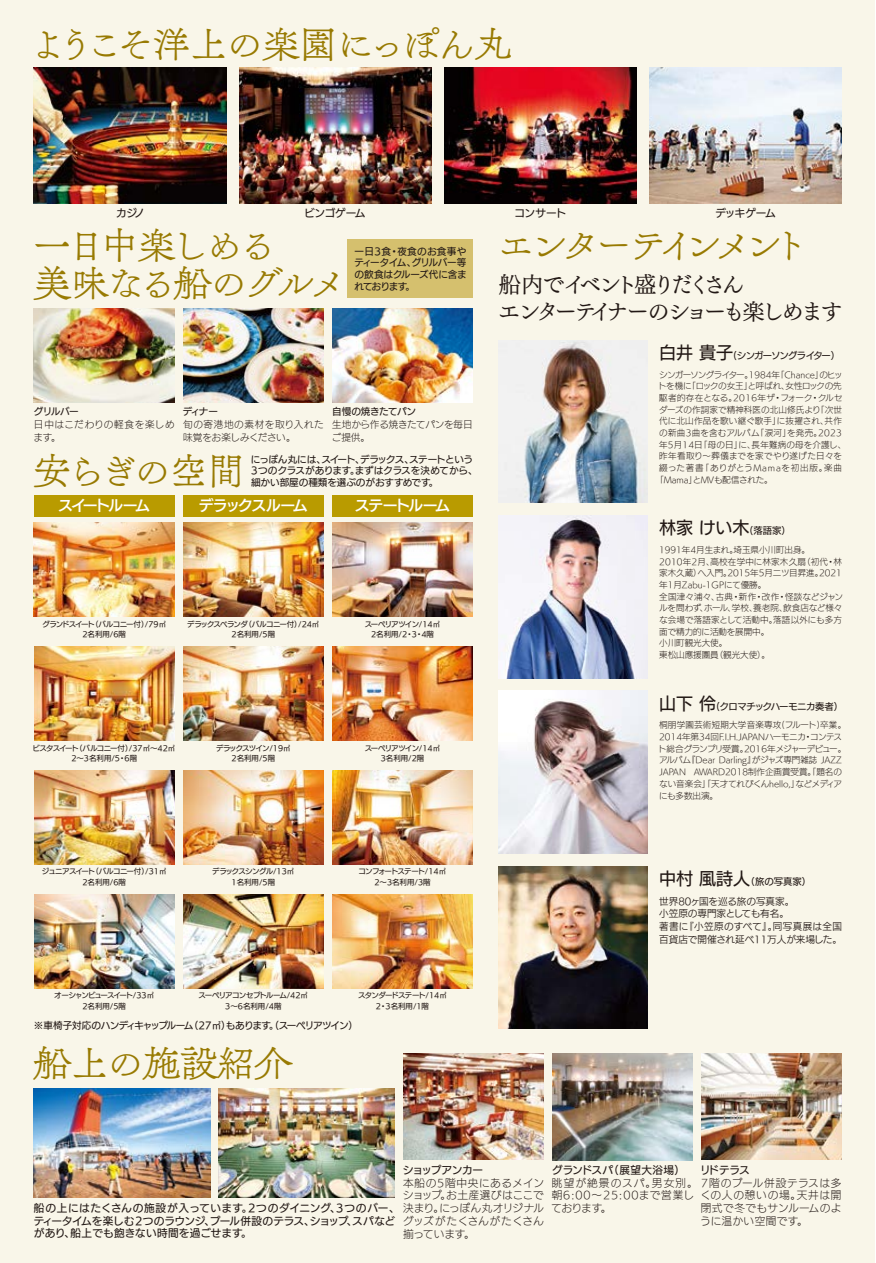
<style>
.page{position:relative;width:876px;height:1263px;background:#f9f6e9}
.page>*{position:absolute;margin:0;border:0;box-sizing:border-box;transform-origin:0 0}
.t1{font:37.2px/38.4px "Tsuku Antique L Min Std L";letter-spacing:-.07em;color:#987a02}
.t2{font:37.2px "Tsuku Antique L Min Std L";letter-spacing:-.03em;color:#987a02}
.t3{font:37.2px "Tsuku Antique L Min Std L";letter-spacing:-.18em;color:#987a02}
.t4{font:37.2px "Tsuku Antique L Min Std L";color:#987a02}
.t5{font:22.35px/27.5px "UD Mincho Pr 6 N M";letter-spacing:-.15em;color:#221815}
.t6{font:16.95px "UD Kakugo Large Pro M";color:#221815}
.t7{font:14.85px "UD Kakugo Large Pro DB";letter-spacing:-.12em;color:#fff}
.t8{font:14.85px "UD Kakugo Large Pro DB";letter-spacing:-.14em;color:#fff}
.t9{font:14.85px "UD Kakugo Large Pro DB";letter-spacing:-.11em;color:#fff}
.t10{font:10.65px/12.8px "UD Kakugo Large Pro M";letter-spacing:-.005em;color:#221815}
.t11{font:10.65px/12.8px "UD Kakugo Large Pro L";letter-spacing:.05em;color:#221815}
.t12{font:10.65px "UD Kakugo Large Pro M";letter-spacing:.055em;color:#221815}
.t13{font:10.65px/12.8px "UD Kakugo Large Pro L";letter-spacing:.08em;color:#221815}
.t14{font:10.65px/12.8px "UD Kakugo Large Pro L";letter-spacing:-.01em;color:#221815}
.t15{font:10.65px "UD Kakugo Large Pro M";letter-spacing:.02em;color:#221815}
.t16{font:10.65px "UD Kakugo Large Pro M";letter-spacing:-.04em;color:#221815}
.t17{font:9.6px/11.7px "UD Kakugo Large Pro M";letter-spacing:-.02em;color:#221815;text-align:justify}
.t18{font:9.6px/12.8px "UD Kakugo Large Pr 6 N R";color:#221815}
.t19{font:9.6px "UD Kakugo Large Pro M";letter-spacing:-.085em;color:#221815}
.t20{font:9.6px/12.6px "UD Kakugo Large Pro L";letter-spacing:.005em;color:#221815}
.t21{font:9.6px/12.6px "UD Kakugo Large Pro L";letter-spacing:-.02em;color:#221815}
.t22{font:9.6px/12.6px "UD Kakugo Large Pro L";letter-spacing:.065em;color:#221815}
.t23{font:9.3px "UD Kakugo Large Pro M";letter-spacing:-.05em;color:#221815}
.t24{font:9.3px "UD Kakugo Large Pro M";letter-spacing:-.08em;color:#221815}
.t25{font:8.55px/11.7px "UD Kakugo Large Pro L";color:#221815}
.t26{font:8.55px "UD Kakugo Large Pro L";letter-spacing:-.05em;color:#221815}
.t27{font:8.55px "UD Kakugo Large Pro L";letter-spacing:-.04em;color:#221815}
.t28{font:8.55px "UD Kakugo Large Pro L";letter-spacing:.05em;color:#221815}
.t29{font:8.55px "UD Kakugo Large Pro L";letter-spacing:.04em;color:#221815}
.t30{font:8.55px "UD Kakugo Large Pro L";letter-spacing:.025em;color:#221815}
.t31{font:8.55px "UD Kakugo Large Pro L";letter-spacing:.02em;color:#221815}
.t32{font:8.55px "UD Kakugo Large Pro L";letter-spacing:.09em;color:#221815}
.t33{font:8.55px "UD Kakugo Large Pro L";letter-spacing:.045em;color:#221815}
.t34{font:8.55px "UD Kakugo Large Pro L";letter-spacing:-.02em;color:#221815}
.t35{font:7.5px/10.6px "UD Kakugo Large Pro M";letter-spacing:-.06em;color:#221815;text-align:center}
.t36{font:7.5px/10.6px "UD Kakugo Large Pro M";letter-spacing:-.03em;color:#221815;text-align:center}
.t37{font:7.5px/10.6px "UD Kakugo Large Pro M";letter-spacing:-.08em;color:#221815;text-align:center}
.t38{font:7.5px/10.6px "UD Kakugo Large Pro M";letter-spacing:-.095em;color:#221815;text-align:center}
.s1{font-size:16.95px}
.s2{font-size:9.3px}
.s3{font-family:"UD Kakugo Large Pro L"}
</style>
<div class="page">
<img style="left:183px;top:308px;width:141px;height:94px">
<img style="left:332px;top:309px;width:141px;height:93px">
<img style="left:34px;top:308px;width:141px;height:94px">
<img style="left:34px;top:67px;width:192px;height:136px">
<img style="left:239px;top:67px;width:192px;height:136px">
<img style="left:444px;top:67px;width:193px;height:136px">
<img style="left:650px;top:67px;width:192px;height:136px">
<img style="left:34px;top:523px;width:141px;height:93px">
<img style="left:183px;top:523px;width:141px;height:93px">
<img style="left:332px;top:523px;width:141px;height:93px">
<img style="left:34px;top:647px;width:141px;height:93px">
<img style="left:183px;top:647px;width:141px;height:93px">
<img style="left:332px;top:647px;width:141px;height:93px">
<img style="left:34px;top:771px;width:141px;height:93px">
<img style="left:183px;top:771px;width:141px;height:93px">
<img style="left:332px;top:771px;width:141px;height:93px">
<img style="left:332px;top:895px;width:141px;height:93px">
<img style="left:34px;top:894px;width:141px;height:94px">
<img style="left:183px;top:895px;width:141px;height:93px">
<img style="left:403px;top:1053px;width:141px;height:107px">
<img style="left:552px;top:1053px;width:141px;height:107px">
<img style="left:701px;top:1053px;width:141px;height:107px">
<img style="left:34px;top:1089px;width:176px;height:108px">
<img style="left:219px;top:1089px;width:176px;height:108px">
<img style="left:505px;top:340px;width:142px;height:163px">
<img style="left:499px;top:691px;width:149px;height:162px">
<img style="left:499px;top:866px;width:148px;height:163px">
<img style="left:499px;top:515px;width:148px;height:163px">
<div style="left:34px;top:495px;width:141px;height:21px;background:#b99b00"></div>
<div style="left:183px;top:495px;width:141px;height:21px;background:#b99b00"></div>
<div style="left:332px;top:495px;width:141px;height:21px;background:#b99b00"></div>
<div style="left:347px;top:240px;width:126px;height:58px;background:#d5c06e"></div>
<h1 class="t2" style="left:29px;top:17px;width:522px">ようこそ洋上の楽園にっぽん丸　</h1>
<p class="t10" style="left:116px;top:206px;width:30px">カジノ</p>
<p class="t10" style="left:304px;top:206px;width:63px">ビンゴゲーム</p>
<p class="t10" style="left:514px;top:206px;width:53px">コンサート</p>
<p class="t10" style="left:715px;top:206px;width:62px">デッキゲーム</p>
<h1 class="t1" style="left:34px;top:226px;width:314px">一日中楽しめる<br>美味なる船のグルメ</h1>
<p class="t17" style="left:354px;top:245px;width:114px">一日3食・夜食のお食事やティータイム、グリルバー等の飲食はクルーズ代に含まれております。</p>
<p class="t17" style="left:34px;top:406px;width:46px">グリルバー</p>
<p class="t22" style="left:33px;top:418px;width:143px">日中はこだわりの軽食を楽しめます。</p>
<p class="t17" style="left:183px;top:406px;width:37px">ディナー</p>
<p class="t20" style="left:183px;top:418px;width:142px">旬の寄港地の素材を取り入れた味覚をお楽しみください。</p>
<p class="t17" style="left:332px;top:406px;width:85px">自慢の焼きたてパン</p>
<p class="t21" style="left:332px;top:418px;width:143px">生地から作る焼きたてパンを毎日ご提供。</p>
<h1 class="t1" style="left:34px;top:452px;width:212px">安らぎの空間</h1>
<p class="t17" style="left:251px;top:453px;width:228px;text-align:left">にっぽん丸には、スイート、デラックス、ステートという<br>3つのクラスがあります。まずはクラスを決めてから、細かい部屋の種類を選ぶのがおすすめです。</p>
<h3 class="t8" style="left:58px;top:493px;width:93px">スイートルーム</h3>
<h3 class="t7" style="left:199px;top:493px;width:110px">デラックスルーム</h3>
<h3 class="t9" style="left:355px;top:493px;width:97px">ステートルーム</h3>
<p class="t35" style="left:42px;top:618px;width:125px">グランドスイート（バルコニー付）/79㎡<br>2名利用/6階</p>
<p class="t35" style="left:187px;top:618px;width:134px">デラックスベランダ（バルコニー付）/24㎡<br>2名利用/5階</p>
<p class="t36" style="left:365px;top:618px;width:77px">スーペリアツイン/14㎡<br>2名利用/2・3・4階</p>
<p class="t35" style="left:33px;top:742px;width:144px">ビスタスイート（バルコニー付）/37㎡～42㎡<br>2～3名利用/5・6階</p>
<p class="t35" style="left:216px;top:742px;width:76px">デラックスツイン/19㎡<br>2名利用/5階</p>
<p class="t36" style="left:365px;top:742px;width:77px">スーペリアツイン/14㎡<br>3名利用/2階</p>
<h1 class="t3" style="left:498px;top:217px;width:313px">エンターテインメント</h1>
<h2 class="t5" style="left:498px;top:269px;width:346px">船内でイベント盛りだくさん<br>エンターテイナーのショーも楽しめます</h2>
<p class="t24" style="left:659px;top:348px;width:182px"><span class="s1">白井 貴子</span>(シンガーソングライター）</p>
<p class="t26" style="left:659px;top:367px;width:185px">シンガーソングライター。1984年「Chance」のヒッ</p>
<p class="t27" style="left:658px;top:379px;width:185px">トを機に「ロックの女王」と呼ばれ、女性ロックの先</p>
<p class="t28" style="left:659px;top:391px;width:185px">駆者的存在となる。2016年ザ・フォーク・クルセ</p>
<p class="t25" style="left:659px;top:403px;width:184px">ダーズの作詞家で精神科医の北山修氏より「次世</p>
<p class="t31" style="left:659px;top:414px;width:184px">代に北山作品を歌い継ぐ歌手」に抜擢され、共作</p>
<p class="t29" style="left:659px;top:426px;width:184px">の新曲3曲を含むアルバム「涙河」を発売。2023</p>
<p class="t30" style="left:659px;top:438px;width:188px">年5月14日「母の日」に、長年難病の母を介護し、</p>
<p class="t33" style="left:659px;top:449px;width:184px">昨年看取り～葬儀までを家でやり遂げた日々を</p>
<p class="t32" style="left:659px;top:461px;width:184px">綴った著書「ありがとうMamaを初出版。楽曲</p>
<p class="t34" style="left:655px;top:473px;width:119px">「Mama」とMVも配信された。</p>
<h3 class="t6" style="left:659px;top:514px;width:133px">林家 けい木<span class="s2">(落語家）</span></h3>
<p class="t25" style="left:659px;top:544px;width:185px">1991年4月生まれ。埼玉県小川町出身。<br>2010年2月、高校在学中に林家木久扇（初代・林家木久蔵）へ入門。2015年5月二ツ目昇進。2021年1月Zabu-1GPにて優勝。<br>全国津々浦々、古典・新作・改作・怪談などジャンルを問わず、ホール、学校、養老院、飲食店など様々な会場で落語家として活動中。落語以外にも多方面で精力的に活動を展開中。<br>小川町観光大使。<br>東松山應援團員（観光大使）。</p>
<p class="t23" style="left:659px;top:698px;width:185px"><span class="s1">山下 伶</span>(クロマチックハーモニカ奏者）</p>
<p class="t25" style="left:658px;top:719px;width:189px">桐朋学園芸術短期大学音楽専攻(フルート)卒業。<br>2014年第34回F.I.H.JAPANハーモニカ・コンテスト総合グランプリ受賞。2016年メジャーデビュー。アルバム『Dear Darling』がジャズ専門雑誌 JAZZ<br>JAPAN AWARD2018制作企画賞受賞。「題名のない音楽会」「天才てれびくんhello,」などメディアにも多数出演。</p>
<p class="t35" style="left:42px;top:866px;width:126px">ジュニアスイート（バルコニー付）/31㎡<br>2名利用/6階</p>
<p class="t35" style="left:212px;top:866px;width:84px">デラックスシングル/13㎡<br>1名利用/5階</p>
<p class="t37" style="left:358px;top:866px;width:89px">コンフォートステート/14㎡<br>2～3名利用/3階</p>
<p class="t35" style="left:358px;top:990px;width:90px">スタンダードステート/14㎡<br>2・3名利用/1階</p>
<p class="t38" style="left:54px;top:990px;width:101px">オーシャンビュースイート/33㎡<br>2名利用/5階</p>
<p class="t35" style="left:199px;top:990px;width:111px">スーペリアコンセプトルーム/42㎡<br>3～6名利用/4階</p>
<p class="t19" style="left:34px;top:1017px;width:326px">※車椅子対応のハンディキャップルーム（27㎡）もあります。（スーペリアツイン）</p>
<h1 class="t4" style="left:34px;top:1035px;width:260px">船上の施設紹介</h1>
<p class="t23" style="left:659px;top:874px;width:153px"><span class="s1">中村 風詩人</span>（旅の写真家）</p>
<p class="t18" style="left:659px;top:895px;width:184px">世界80ヶ国を巡る旅の写真家。<br>小笠原の専門家としても有名。<br>著書に『小笠原のすべて』。同写真展は全国百貨店で開催され延べ11万人が来場した。</p>
<p class="t16" style="left:403px;top:1161px;width:82px">ショップアンカー</p>
<p class="t11" style="left:403px;top:1176px;width:143px">本船の5階中央にあるメインショップ。お土産選びはここで</p>
<p class="t12" style="left:34px;top:1199px;width:511px">船の上にはたくさんの施設が入っています。2つのダイニング、3つのバー、<span class="s3">決まり。にっぽん丸オリジナル</span></p>
<p class="t14" style="left:403px;top:1214px;width:142px">グッズがたくさんがたくさん揃っています。</p>
<p class="t10" style="left:34px;top:1214px;width:363px">ティータイムを楽しむ2つのラウンジ、プール併設のテラス、ショップ、スパなどがあり、船上でも飽きない時間を過ごせます。</p>
<p class="t15" style="left:552px;top:1161px;width:135px">グランドスパ（展望大浴場）</p>
<p class="t13" style="left:551px;top:1176px;width:292px">眺望が絶景のスパ。男女別。 7階のプール併設テラスは多朝6:00～25:00まで営業し<br>ております。</p>
<p class="t10" style="left:700px;top:1163px;width:51px">リドテラス</p>
<p class="t11" style="left:700px;top:1189px;width:143px;text-align:justify">くの人の憩いの場。天井は開閉式で冬でもサンルームのように温かい空間です。</p>
</div>
